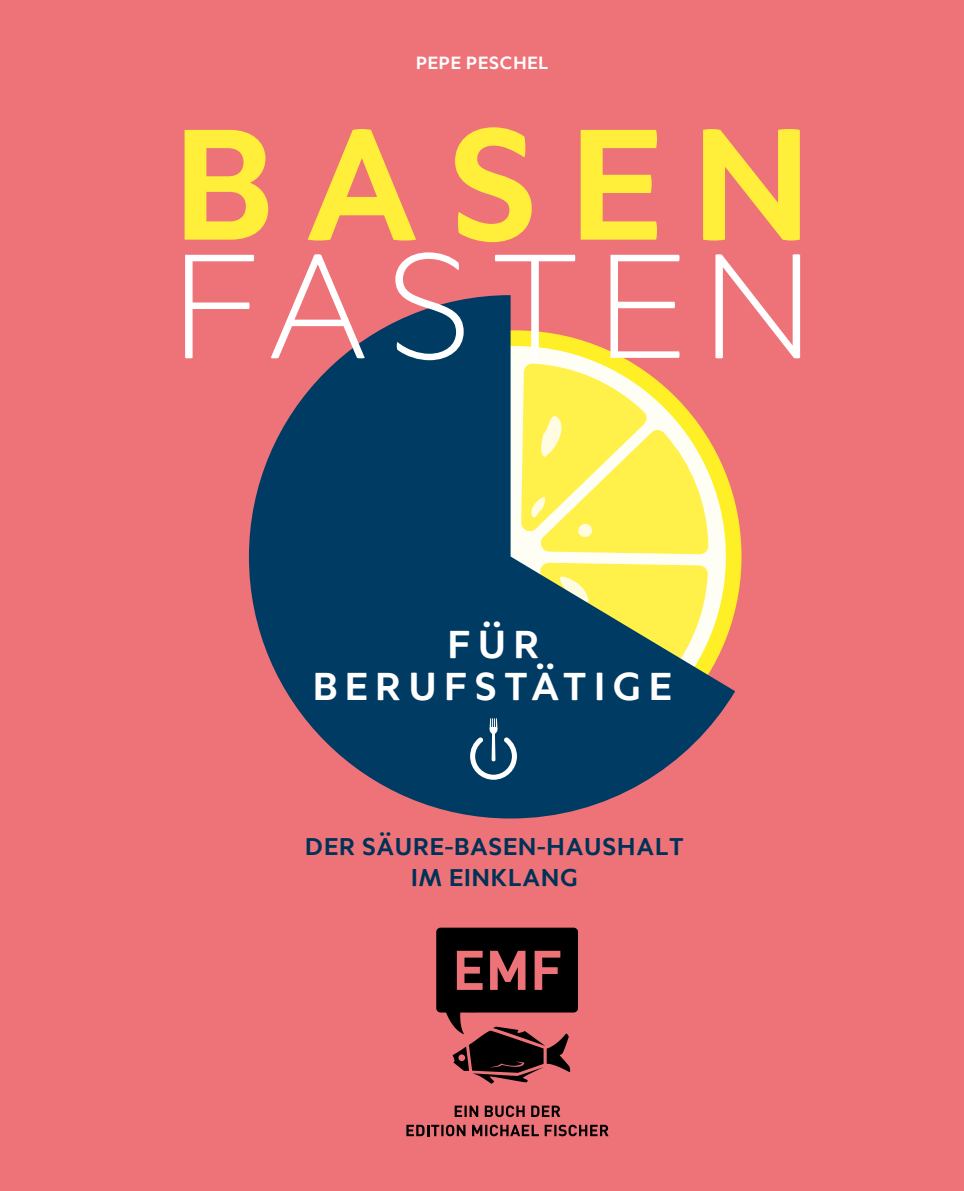
<style>
.page{position:relative;width:964px;height:1191px;background:#ee7378}
.page>*{position:absolute;margin:0;border:0;box-sizing:border-box;transform-origin:0 0}
.t1{font:700 168.8px "Merel";letter-spacing:.16em;color:#ffef3a}
.t2{font:300 158.6px "Merel";letter-spacing:.09em;color:#fff}
.t3{font:700 41.8px "Merel";letter-spacing:.16em;color:#fff}
.t4{font:700 26px/31.2px "Merel";letter-spacing:.01em;color:#003257;text-align:center}
.t5{font:700 19px "Merel";letter-spacing:.01em;color:#fff}
</style>
<div class="page">
<svg style="left:249px;top:295px;width:486px;height:523px;fill:#003b64"></svg>
<svg style="left:470px;top:718px;width:47px;height:61px;background:#3f6b8a"></svg>
<svg style="left:436px;top:927px;width:142px;height:156px"></svg>
<svg style="left:455px;top:1105px;width:23px;height:12px"></svg>
<svg style="left:485px;top:1105px;width:40px;height:12px"></svg>
<svg style="left:531px;top:1105px;width:29px;height:12px"></svg>
<svg style="left:406px;top:1124px;width:59px;height:12px"></svg>
<svg style="left:472px;top:1124px;width:67px;height:12px"></svg>
<svg style="left:545px;top:1124px;width:63px;height:12px"></svg>
<p class="t5" style="left:416px;top:48px;width:134px">PEPE PESCHEL</p>
<h1 class="t1" style="left:172px;top:48px;width:642px">BASEN</h1>
<h2 class="t2" style="left:170px;top:194px;width:645px">FASTEN</h2>
<h3 class="t3" style="left:447px;top:610px;width:94px">FÜR</h3>
<h3 class="t3" style="left:312px;top:653px;width:361px">BERUFSTÄTIGE</h3>
<p class="t4" style="left:305px;top:828px;width:380px">DER SÄURE-BASEN-HAUSHALT<br>IM EINKLANG</p>
</div>
